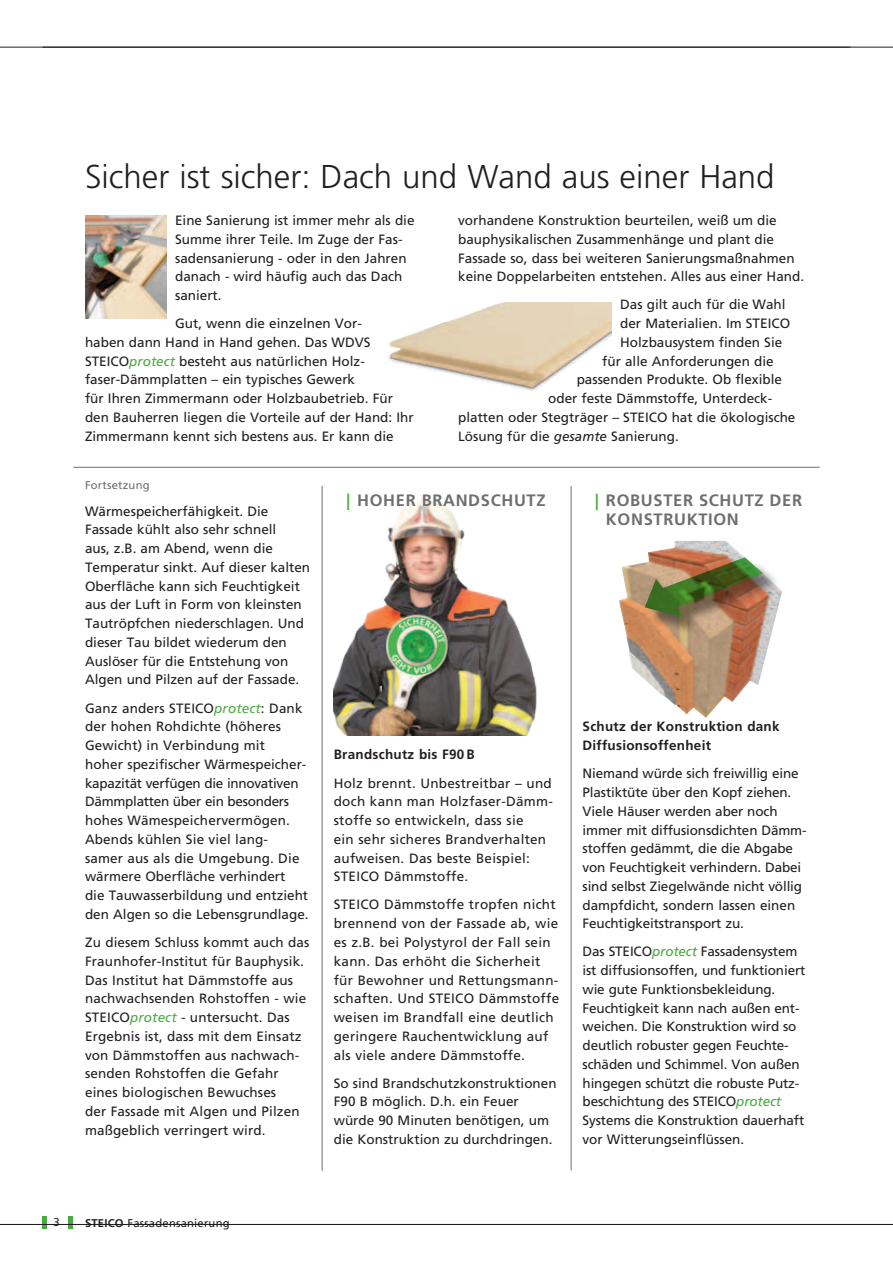
<style>
.page{position:relative;width:893px;height:1263px;background:#fff}
.page>*{position:absolute;margin:0;border:0;box-sizing:border-box;transform-origin:0 0}
.t1{font:300 33px "Frutiger";color:#231f20}
.t2{font:700 16.5px/18.8px "Frutiger";letter-spacing:.04em;color:#6d6f71}
.t3{font:13.5px/18.8px "Frutiger";color:#231f20}
.t4{font:13.5px/18.8px "Frutiger";letter-spacing:.02em;color:#231f20}
.t5{font:700 13.5px/18.8px "Frutiger";letter-spacing:.02em;color:#231f20}
.t6{font:11.25px "Frutiger";letter-spacing:.02em;color:#231f20}
.t7{font:11.25px "Frutiger";letter-spacing:.02em;color:#6d6f71}
.s1{font-style:italic;color:#4aaa42}
.s2{font-style:italic}
.s3{color:#4aaa42}
.s4{font-weight:700}
</style>
<div class="page">
<hr style="left:43px;top:1216px;width:4px;height:13px;background:#4aaa42">
<div style="left:68px;top:1216px;width:5px;height:13px;background:#4aaa42"></div>
<hr style="left:0;top:47px;width:893px;height:1px;background:#231f20">
<hr style="left:0;top:1224px;width:893px;height:1px;background:#231f20">
<img style="left:619px;top:541px;width:78px;height:173px">
<div style="left:648px;top:561px;width:132px;height:74px;background:#231f20;opacity:.5"></div>
<img style="left:645px;top:557px;width:118px;height:60px">
<hr style="left:73px;top:467px;width:747px;height:1px;background:#6d6f71">
<hr style="left:322px;top:486px;width:1px;height:684px;background:#6d6f71">
<hr style="left:571px;top:486px;width:1px;height:684px;background:#6d6f71">
<img style="left:85px;top:215px;width:82px;height:103px">
<img style="left:334px;top:497px;width:203px;height:239px">
<img style="left:388px;top:302px;width:224px;height:89px">
<h1 class="t1" style="left:85px;top:157px;width:691px">Sicher ist sicher: Dach und Wand aus einer Hand</h1>
<p class="t3" style="left:175px;top:211px;width:241px">Eine Sanierung ist immer mehr als die<br>Summe ihrer Teile. Im Zuge der Fas&shy;sadensanierung - oder in den Jahren danach - wird häufig auch das Dach saniert.</p>
<p class="t3" style="left:85px;top:314px;width:330px;text-indent:90px">Gut, wenn die einzelnen Vor-<br>haben dann Hand in Hand gehen. Das WDVS STEICO<span class="s1">protect</span> besteht aus natürlichen Holz&shy;faser-Dämmplatten – ein typisches Gewerk<br>für Ihren Zimmermann oder Holzbaubetrieb. Für den Bauherren liegen die Vorteile auf der Hand: Ihr Zimmermann kennt sich bestens aus. Er kann die</p>
<p class="t3" style="left:458px;top:211px;width:347px">vorhandene Konstruktion beurteilen, weiß um die bauphysikalischen Zusammenhänge und plant die Fassade so, dass bei weiteren Sanierungsmaßnahmen keine Doppelarbeiten entstehen. Alles aus einer Hand.</p>
<p class="t3" style="left:620px;top:295px;width:167px">Das gilt auch für die Wahl</p>
<p class="t3" style="left:620px;top:314px;width:171px">der Materialien. Im STEICO</p>
<p class="t3" style="left:620px;top:333px;width:164px">Holzbausystem finden Sie</p>
<p class="t3" style="left:602px;top:352px;width:173px">für alle Anforderungen die</p>
<p class="t3" style="left:577px;top:370px;width:207px">passenden Produkte. Ob flexible</p>
<p class="t3" style="left:548px;top:389px;width:225px">oder feste Dämmstoffe, Unterdeck-</p>
<p class="t3" style="left:458px;top:408px;width:339px">platten oder Stegträger – STEICO hat die ökologische</p>
<p class="t3" style="left:458px;top:427px;width:222px">Lösung für die <span class="s2">gesamte</span> Sanierung.</p>
<p class="t7" style="left:85px;top:479px;width:66px">Fortsetzung</p>
<p class="t3" style="left:85px;top:502px;width:227px">Wärmespeicherfähigkeit. Die<br>Fassade kühlt also sehr schnell<br>aus, z.B. am Abend, wenn die<br>Temperatur sinkt. Auf dieser kalten<br>Oberfläche kann sich Feuchtigkeit aus der Luft in Form von kleinsten<br>Tautröpfchen niederschlagen. Und dieser Tau bildet wiederum den<br>Auslöser für die Entstehung von<br>Algen und Pilzen auf der Fassade.</p>
<p class="t3" style="left:85px;top:699px;width:225px">Ganz anders STEICO<span class="s1">protect</span>: Dank der hohen Rohdichte (höheres<br>Gewicht) in Verbindung mit<br>hoher spezifischer Wärmespeicher&shy;kapazität verfügen die innovativen<br>Dämmplatten über ein besonders hohes Wämespeichervermögen.<br>Abends kühlen Sie viel lang&shy;samer aus als die Umgebung. Die wärmere Oberfläche verhindert<br>die Tauwasserbildung und entzieht den Algen so die Lebensgrundlage.</p>
<p class="t3" style="left:85px;top:933px;width:226px">Zu diesem Schluss kommt auch das<br>Fraunhofer-Institut für Bauphysik.<br>Das Institut hat Dämmstoffe aus nachwachsenden Rohstoffen - wie<br>STEICO<span class="s1">protect</span> - untersucht. Das<br>Ergebnis ist, dass mit dem Einsatz von Dämmstoffen aus nachwach&shy;senden Rohstoffen die Gefahr eines biologischen Bewuchses<br>der Fassade mit Algen und Pilzen maßgeblich verringert wird.</p>
<p class="t2" style="left:347px;top:491px;width:201px"><span class="s3">|</span> Hoher Brandschutz</p>
<p class="t2" style="left:595px;top:491px;width:57px"><span class="s3">|</span>Robuste</p>
<p class="t2" style="left:606px;top:491px;width:198px;text-indent:77px">r Schutz der<br>Konstruktio</p>
<p class="t2" style="left:727px;top:510px;width:13px">n</p>
<p class="t5" style="left:334px;top:745px;width:137px">Brandschutz bis F90 B</p>
<p class="t4" style="left:334px;top:773px;width:221px">Holz brennt. Unbestreitbar – und doch kann man Holzfaser-Dämm&shy;stoffe so entwickeln, dass sie<br>ein sehr sicheres Brandverhalten aufweisen. Das beste Beispiel:<br>STEICO Dämmstoffe.</p>
<p class="t4" style="left:334px;top:895px;width:227px">STEICO Dämmstoffe tropfen nicht brennend von der Fassade ab, wie es z.B. bei Polystyrol der Fall sein kann. Das erhöht die Sicherheit für Bewohner und Rettungsmann&shy;schaften. Und STEICO Dämmstoffe weisen im Brandfall eine deutlich geringere Rauchentwicklung auf als viele andere Dämmstoffe.</p>
<p class="t3" style="left:334px;top:1074px;width:224px">So sind Brandschutzkonstruktionen<br>F90 B möglich. D.h. ein Feuer würde 90 Minuten benötigen, um die Konstruktion zu durchdringen.</p>
<p class="t5" style="left:583px;top:717px;width:199px">Schutz der Konstruktion dank<br>Diffusionsoffenheit</p>
<p class="t3" style="left:583px;top:764px;width:226px">Niemand würde sich freiwillig eine Plastiktüte über den Kopf ziehen.<br>Viele Häuser werden aber noch immer mit diffusionsdichten Dämm&shy;stoffen gedämmt, die die Abgabe von Feuchtigkeit verhindern. Dabei sind selbst Ziegelwände nicht völlig dampfdicht, sondern lassen einen Feuchtigkeitstransport zu.</p>
<p class="t3" style="left:583px;top:942px;width:224px">Das STEICO<span class="s1">protect</span> Fassadensystem ist diffusionsoffen, und funktioniert wie gute Funktionsbekleidung.<br>Feuchtigkeit kann nach außen ent&shy;weichen. Die Konstruktion wird so deutlich robuster gegen Feuchte&shy;schäden und Schimmel. Von außen hingegen schützt die robuste Putz&shy;beschichtung des STEICO<span class="s1">protect </span>Systems die Konstruktion dauerhaft vor Witterungseinflüssen.</p>
<p class="t6" style="left:54px;top:1216px;width:8px">3</p>
<p class="t6" style="left:85px;top:1216px;width:146px"><span class="s4">STEICO</span> Fassadensanierung</p>
</div>
